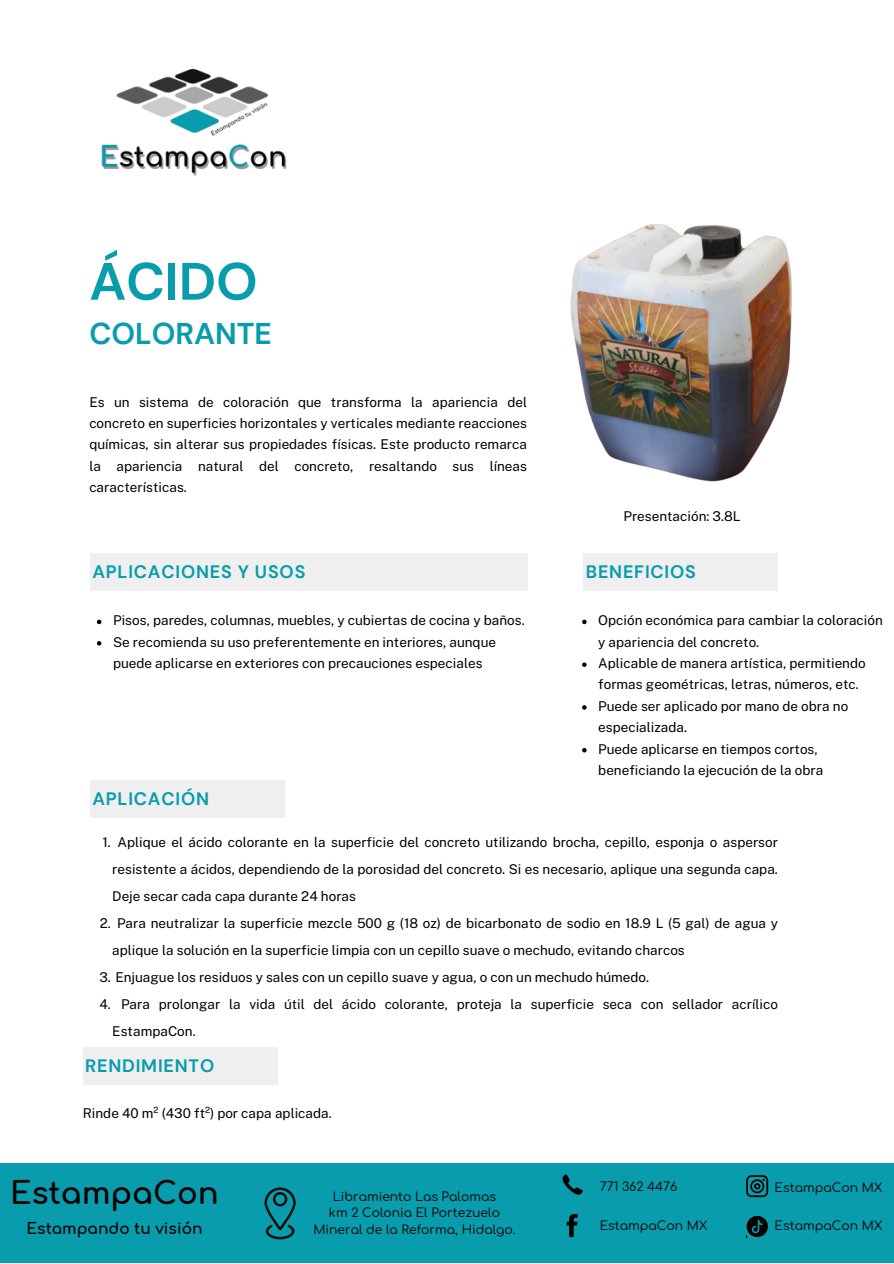
<style>
.page{position:relative;width:894px;height:1264px;background:#fff}
.page>*{position:absolute;margin:0;border:0;box-sizing:border-box;transform-origin:0 0}
.t1{font:700 52.5px "DM Sans";color:#099cac}
.t2{font:700 30.9px "Comfortaa";color:#000}
.t3{font:700 30px "DM Sans";color:#099cac}
.t4{font:700 18px "DM Sans";letter-spacing:.045em;color:#099cac}
.t5{font:700 15.45px "Comfortaa";color:#000}
.t6{font:13.5px/21.3px "Public Sans";color:#000}
.t7{font:12.3px "Comfortaa";color:#000}
</style>
<div class="page">
<div style="left:90px;top:553px;width:437px;height:38px;background:#efefef"></div>
<div style="left:583px;top:553px;width:194px;height:38px;background:#efefef"></div>
<img style="left:101px;top:68px;width:186px;height:108px">
<div style="left:0;top:1163px;width:893px;height:99px;background:#099cac"></div>
<svg style="left:562px;top:1174px;width:20px;height:21px"></svg>
<svg style="left:566px;top:1214px;width:11px;height:22px"></svg>
<svg style="left:746px;top:1175px;width:22px;height:22px"></svg>
<svg style="left:746px;top:1215px;width:21px;height:22px"></svg>
<svg style="left:264px;top:1187px;width:31px;height:52px"></svg>
<svg style="left:582px;top:619px;width:4px;height:5px"></svg>
<svg style="left:582px;top:662px;width:4px;height:5px"></svg>
<svg style="left:582px;top:705px;width:4px;height:4px"></svg>
<svg style="left:582px;top:748px;width:4px;height:4px"></svg>
<div style="left:90px;top:780px;width:194px;height:37px;background:#efefef"></div>
<svg style="left:97px;top:619px;width:4px;height:5px"></svg>
<svg style="left:97px;top:641px;width:4px;height:4px"></svg>
<div style="left:83px;top:1047px;width:194px;height:38px;background:#efefef"></div>
<img style="left:570px;top:224px;width:222px;height:258px">
<p class="t1" style="left:89px;top:247px;width:170px">ÁCIDO</p>
<p class="t3" style="left:89px;top:314px;width:184px">COLORANTE</p>
<h4 class="t6" style="left:89px;top:391px;width:439px;text-align:justify">Es un sistema de coloración que transforma la apariencia del concreto en superficies horizontales y verticales mediante reacciones químicas, sin alterar sus propiedades físicas. Este producto remarca la apariencia natural del concreto, resaltando sus líneas características.</h4>
<p class="t6" style="left:623px;top:506px;width:119px">Presentación: 3.8L</p>
<p class="t4" style="left:92px;top:560px;width:214px">APLICACIONES Y USOS</p>
<p class="t4" style="left:585px;top:560px;width:112px">BENEFICIOS</p>
<p class="t6" style="left:113px;top:609px;width:413px">Pisos, paredes, columnas, muebles, y cubiertas de cocina y baños.</p>
<p class="t6" style="left:113px;top:631px;width:384px">Se recomienda su uso preferentemente en interiores, aunque puede aplicarse en exteriores con precauciones especiales</p>
<p class="t6" style="left:598px;top:609px;width:286px">Opción económica para cambiar la coloración y apariencia del concreto.</p>
<p class="t6" style="left:598px;top:652px;width:269px">Aplicable de manera artística, permitiendo formas geométricas, letras, números, etc.</p>
<p class="t6" style="left:598px;top:695px;width:251px">Puede ser aplicado por mano de obra no especializada.</p>
<p class="t6" style="left:598px;top:738px;width:226px">Puede aplicarse en tiempos cortos, beneficiando la ejecución de la obra</p>
<h4 class="t4" style="left:92px;top:787px;width:118px">APLICACIÓN</h4>
<h6 class="t6" style="left:112px;top:828px;width:667px;line-height:27px;text-align:justify;text-indent:5px">Aplique el ácido colorante en la superficie del concreto utilizando brocha, cepillo, esponja o aspersor resistente a ácidos, dependiendo de la porosidad del concreto. Si es necesario, aplique una segunda capa.<br>Deje secar cada capa durante 24 horas</h6>
<p class="t6" style="left:102px;top:831px;width:10px">1.</p>
<h3 class="t6" style="left:112px;top:909px;width:667px;line-height:27px;text-indent:-12px">2. Para neutralizar la superficie mezcle 500 g (18 oz) de bicarbonato de sodio en 18.9 L (5 gal) de agua y aplique la solución en la superficie limpia con un cepillo suave o mechudo, evitando charcos</h3>
<h5 class="t6" style="left:99px;top:966px;width:551px">3. Enjuague los residuos y sales con un cepillo suave y agua, o con un mechudo húmedo.</h5>
<p class="t6" style="left:112px;top:990px;width:667px;line-height:27px;text-indent:9px">Para prolongar la vida útil del ácido colorante, proteja la superficie seca con sellador acrílico<br>EstampaCon.</p>
<p class="t6" style="left:99px;top:993px;width:13px">4.</p>
<p class="t4" style="left:85px;top:1054px;width:131px">RENDIMIENTO</p>
<p class="t6" style="left:83px;top:1102px;width:250px">Rinde 40 m² (430 ft²) por capa aplicada.</p>
<h6 class="t2" style="left:10px;top:1176px;width:210px">EstampaCon</h6>
<h4 class="t5" style="left:26px;top:1220px;width:177px">Estampando tu visión</h4>
<h4 class="t7" style="left:333px;top:1190px;width:165px">Libramiento Las Palomas</h4>
<p class="t7" style="left:329px;top:1206px;width:172px">km 2 Colonia El Portezuelo</p>
<p class="t7" style="left:313px;top:1222px;width:204px">Mineral de la Reforma, Hidalgo.</p>
<p class="t7" style="left:599px;top:1180px;width:79px">771 362 4476</p>
<p class="t7" style="left:599px;top:1218px;width:109px">EstampaCon MX</p>
<h2 class="t7" style="left:774px;top:1180px;width:109px">EstampaCon MX</h2>
<h6 class="t7" style="left:774px;top:1219px;width:109px">EstampaCon MX</h6>
</div>
